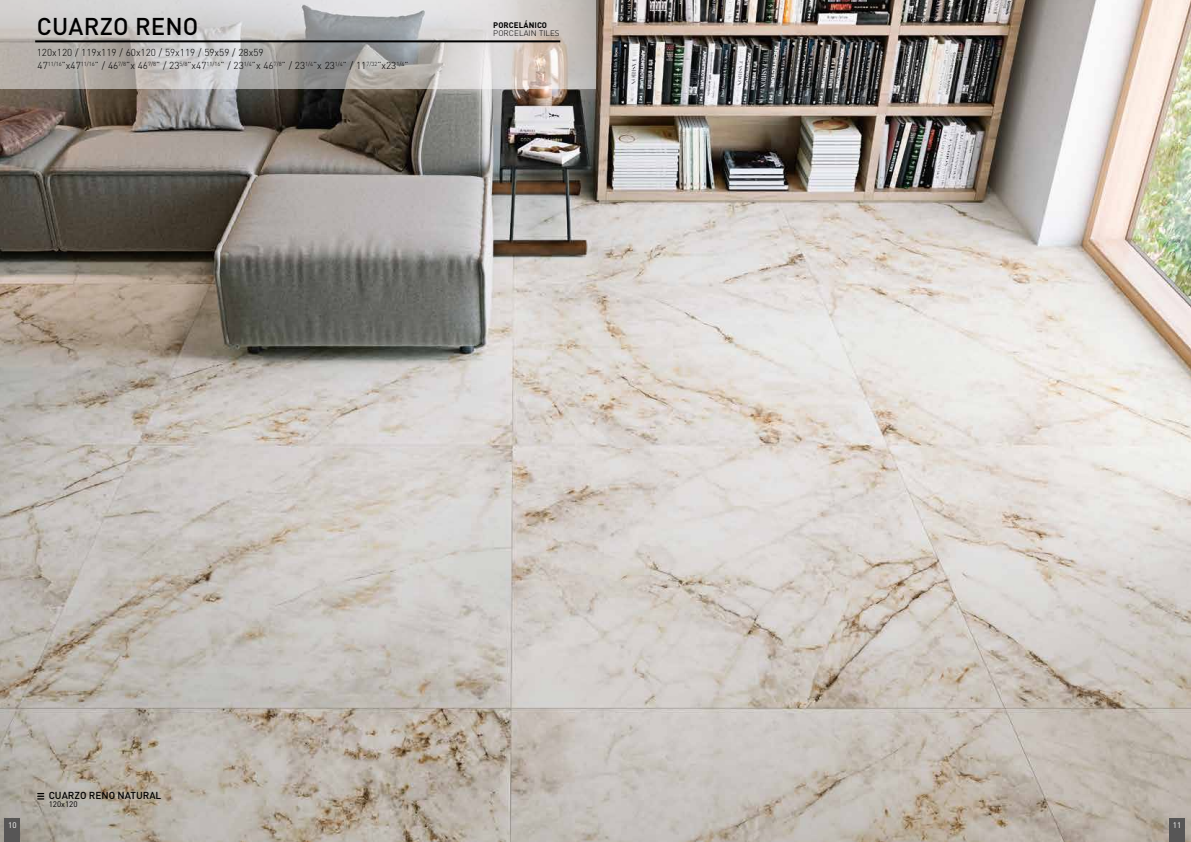
<style>
.page{position:relative;width:1191px;height:842px;background:#fff}
.page>*{position:absolute;margin:0;border:0;box-sizing:border-box;transform-origin:0 0}
.t1{font:500 24px "DIN Pro";letter-spacing:.01em;color:#000}
.t2{font:300 10px/13.2px "DIN Pro";color:#000}
.t3{font:500 10px "DIN Pro";color:#000}
.t4{font:300 8px "DIN Pro";letter-spacing:.01em;color:#000}
.t5{font:700 8px "DIN Pro";letter-spacing:.01em;color:#000}
.t6{font:8px "DIN Pro";color:#000}
.t7{font:8px "DIN Pro";color:#fff}
</style>
<div class="page">
<img style="left:0;top:0;width:1191px;height:842px">
<svg style="left:0;top:0;width:595px;height:89px;background:#c1bfbd"></svg>
<svg style="left:38px;top:793px;width:6px;height:6px"></svg>
<hr style="left:36px;top:40px;width:523px;height:2px;background:#000">
<div style="left:5px;top:818px;width:15px;height:24px;background:#575656"></div>
<div style="left:1169px;top:818px;width:15px;height:24px;background:#575656"></div>
<h1 class="t1" style="left:37px;top:10px;width:163px">CUARZO RENO</h1>
<p class="t2" style="left:37px;top:45px;width:373px">120x120 / 119x119 / 60x120 / 59x119 / 59x59 / 28x59<br>47<sup>11/16</sup>”x47<sup>11/16</sup>” / 46<sup>7/8</sup>”x 46<sup>7/8</sup>” / 23<sup>5/8</sup>”x47<sup>11/16</sup>” / 23<sup>1/4</sup>”x 46<sup>7/8</sup>” / 23<sup>1/4</sup>”x 23<sup>1/4</sup>” / 11<sup>7/32</sup>”x23<sup>1/4</sup>”</p>
<p class="t5" style="left:493px;top:19px;width:55px">PORCELÁNICO</p>
<p class="t4" style="left:493px;top:27px;width:68px">PORCELAIN TILES</p>
<p class="t3" style="left:49px;top:789px;width:114px">CUARZO RENO NATURAL</p>
<p class="t6" style="left:49px;top:799px;width:30px">120x120</p>
<p class="t7" style="left:8px;top:820px;width:10px">10</p>
<p class="t7" style="left:1172px;top:820px;width:10px">11</p>
</div>
